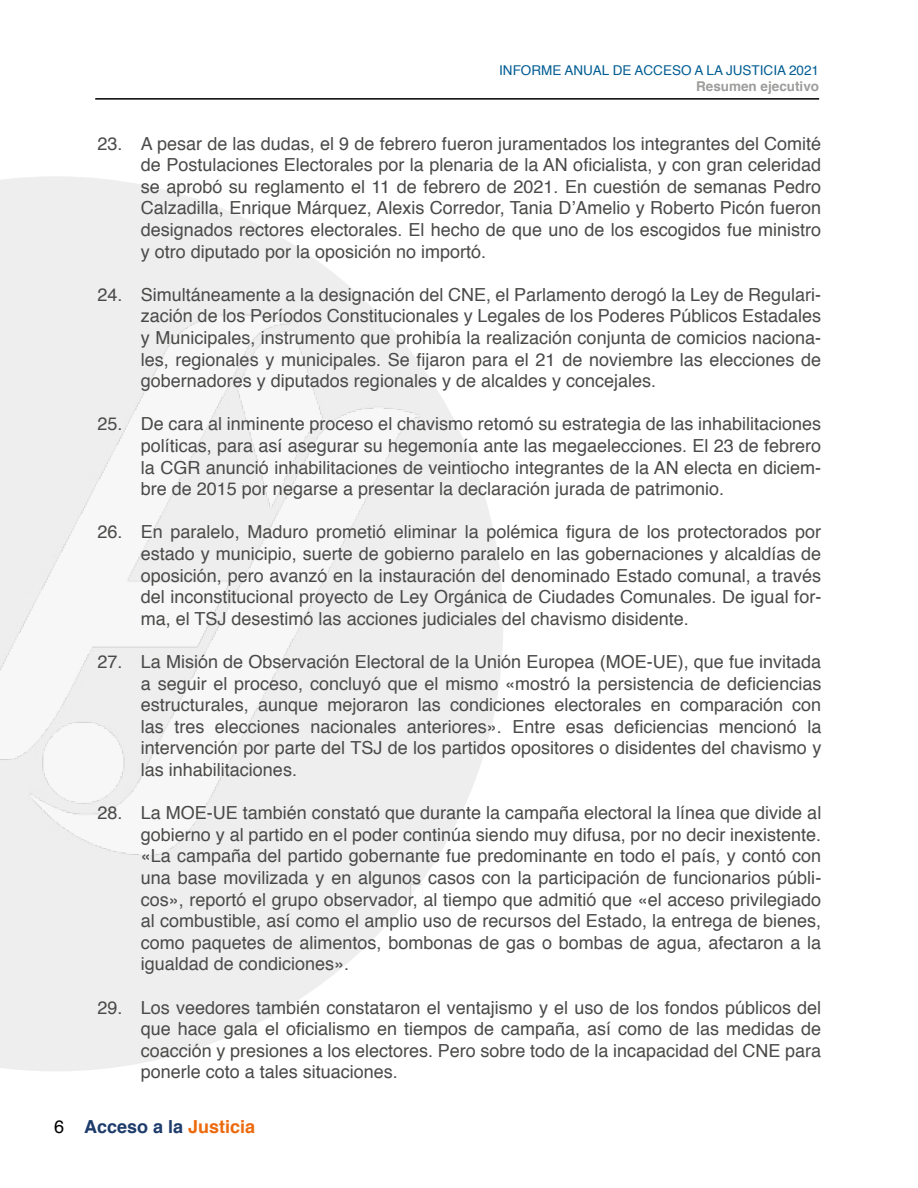
<style>
.page{position:relative;width:918px;height:1188px;background:#fff}
.page>*{position:absolute;margin:0;border:0;box-sizing:border-box;transform-origin:0 0}
.t1{font:18px/21.6px "Helvetica";color:#4a4a49;text-align:justify}
.t2{font:700 18px "Helvetica";color:#1d3b6b}
.t3{font:13.5px "Helvetica";color:#015d93}
.t4{font:700 13.5px "Helvetica";color:#9d9d9c}
.s1{font-weight:400;color:#000}
.s2{color:#ec690c}
</style>
<div class="page">
<hr style="left:95px;top:98px;width:724px;height:2px;background:#000">
<svg style="left:0;top:176px;width:412px;height:895px;fill:#eee"></svg>
<img style="left:0;top:279px;width:503px;height:616px">
<p class="t3" style="left:499px;top:60px;width:321px">INFORME ANUAL DE ACCESO A LA JUSTICIA 2021</p>
<p class="t4" style="left:696px;top:75px;width:125px">Resumen ejecutivo</p>
<p class="t1" style="left:141px;top:133px;width:682px;text-indent:-44px">23. A pesar de las dudas, el 9 de febrero fueron juramentados los integrantes del Comité de Postulaciones Electorales por la plenaria de la AN oficialista, y con gran celeridad se aprobó su reglamento el 11 de febrero de 2021. En cuestión de semanas Pedro Calzadilla, Enrique Márquez, Alexis Corredor, Tania D’Amelio y Roberto Picón fueron designados rectores electorales. El hecho de que uno de los escogidos fue ministro y otro diputado por la oposición no importó.</p>
<p class="t1" style="left:141px;top:284px;width:682px;text-indent:-43px">24. Simultáneamente a la designación del CNE, el Parlamento derogó la Ley de Regulari&shy;zación de los Períodos Constitucionales y Legales de los Poderes Públicos Estadales y Municipales, instrumento que prohibía la realización conjunta de comicios naciona&shy;les, regionales y municipales. Se fijaron para el 21 de noviembre las elecciones de gobernadores y diputados regionales y de alcaldes y concejales.</p>
<p class="t1" style="left:141px;top:414px;width:682px;text-indent:-44px">25. De cara al inminente proceso el chavismo retomó su estrategia de las inhabilitaciones políticas, para así asegurar su hegemonía ante las megaelecciones. El 23 de febrero la CGR anunció inhabilitaciones de veintiocho integrantes de la AN electa en diciem&shy;bre de 2015 por negarse a presentar la declaración jurada de patrimonio.</p>
<p class="t1" style="left:141px;top:522px;width:682px;text-indent:-43px">26. En paralelo, Maduro prometió eliminar la polémica figura de los protectorados por estado y municipio, suerte de gobierno paralelo en las gobernaciones y alcaldías de oposición, pero avanzó en la instauración del denominado Estado comunal, a través del inconstitucional proyecto de Ley Orgánica de Ciudades Comunales. De igual for&shy;ma, el TSJ desestimó las acciones judiciales del chavismo disidente.</p>
<p class="t1" style="left:141px;top:651px;width:682px;text-indent:-44px">27. La Misión de Observación Electoral de la Unión Europea (MOE-UE), que fue invitada a seguir el proceso, concluyó que el mismo «mostró la persistencia de deficiencias estructurales, aunque mejoraron las condiciones electorales en comparación con las tres elecciones nacionales anteriores». Entre esas deficiencias mencionó la intervención por parte del TSJ de los partidos opositores o disidentes del chavismo y las inhabilitaciones.</p>
<p class="t1" style="left:141px;top:803px;width:682px;text-indent:-43px">28. La MOE-UE también constató que durante la campaña electoral la línea que divide al gobierno y al partido en el poder continúa siendo muy difusa, por no decir inexistente. «La campaña del partido gobernante fue predominante en todo el país, y contó con una base movilizada y en algunos casos con la participación de funcionarios públi&shy;cos», reportó el grupo observador, al tiempo que admitió que «el acceso privilegiado al combustible, así como el amplio uso de recursos del Estado, la entrega de bienes, como paquetes de alimentos, bombonas de gas o bombas de agua, afectaron a la igualdad de condiciones».</p>
<p class="t1" style="left:141px;top:997px;width:682px;text-indent:-43px">29. Los veedores también constataron el ventajismo y el uso de los fondos públicos del que hace gala el oficialismo en tiempos de campaña, así como de las medidas de coacción y presiones a los electores. Pero sobre todo de la incapacidad del CNE para ponerle coto a tales situaciones.</p>
<p class="t2" style="left:54px;top:1112px;width:203px"><span class="s1">6</span> Acceso a la <span class="s2">Justicia</span></p>
</div>
